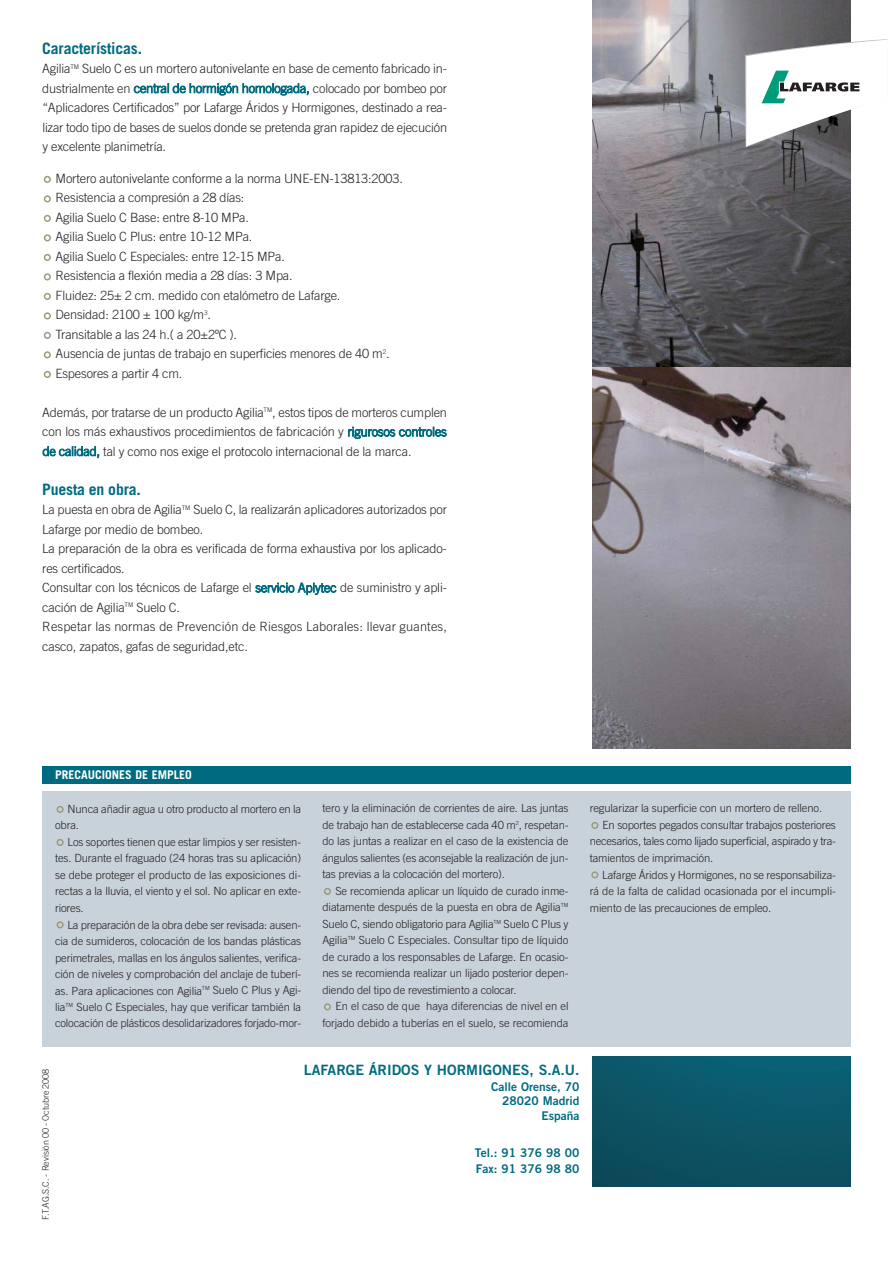
<style>
.page{position:relative;width:893px;height:1263px;background:#fff}
.page>*{position:absolute;margin:0;border:0;box-sizing:border-box;transform-origin:0 0}
.t1{font:700 15.75px "Trade Gothic";letter-spacing:-.01em;color:#006b80}
.t2{font:14.25px "Trade Gothic Bold Two";color:#006b80}
.t3{font:300 12.75px/19.5px "Trade Gothic";letter-spacing:-.01em;color:#231f20;text-align:justify}
.t4{font:12px/14.4px "Trade Gothic Bold Two";color:#006b80;text-align:right}
.t5{font:700 12px "Trade Gothic";color:#fff}
.t6{font:300 11.25px/16.5px "Trade Gothic";letter-spacing:-.01em;color:#231f20;text-align:justify}
.t7{font:300 9px "Trade Gothic";letter-spacing:-.01em;color:#231f20}
.s1{color:#006b80}
</style>
<div class="page">
<img style="left:593px;top:0;width:257px;height:749px">
<div style="left:42px;top:792px;width:808px;height:255px;background:#c8d2db"></div>
<div style="left:42px;top:766px;width:808px;height:17px;background:#006b80"></div>
<svg style="left:591px;top:871px;width:7px;height:7px"></svg>
<svg style="left:591px;top:822px;width:7px;height:7px"></svg>
<svg style="left:324px;top:1003px;width:7px;height:7px"></svg>
<svg style="left:324px;top:888px;width:7px;height:7px"></svg>
<svg style="left:57px;top:921px;width:7px;height:7px"></svg>
<svg style="left:57px;top:839px;width:7px;height:7px"></svg>
<svg style="left:57px;top:806px;width:7px;height:7px"></svg>
<svg style="left:44px;top:371px;width:7px;height:7px"></svg>
<svg style="left:44px;top:351px;width:7px;height:7px"></svg>
<svg style="left:44px;top:332px;width:7px;height:7px"></svg>
<svg style="left:44px;top:312px;width:7px;height:7px"></svg>
<svg style="left:44px;top:293px;width:7px;height:7px"></svg>
<svg style="left:44px;top:273px;width:7px;height:7px"></svg>
<svg style="left:44px;top:254px;width:7px;height:7px"></svg>
<svg style="left:44px;top:234px;width:7px;height:7px"></svg>
<svg style="left:44px;top:215px;width:7px;height:7px"></svg>
<svg style="left:44px;top:195px;width:7px;height:7px"></svg>
<svg style="left:44px;top:176px;width:7px;height:7px"></svg>
<img style="left:593px;top:1056px;width:257px;height:130px">
<svg style="left:745px;top:39px;width:143px;height:108px"></svg>
<h1 class="t1" style="left:42px;top:43px;width:101px">Características.</h1>
<p class="t3" style="left:42px;top:60px;width:406px">Agilia<sup>TM</sup> Suelo C es un mortero autonivelante en base de cemento fabricado in&shy;dustrialmente en <span class="s1">central de hormigón homologada,</span> colocado por bombeo por “Aplicadores Certificados” por Lafarge Áridos y Hormigones, destinado a rea&shy;lizar todo tipo de bases de suelos donde se pretenda gran rapidez de ejecución y excelente planimetría.</p>
<p class="t3" style="left:55px;top:170px;width:349px;text-align:left">Mortero autonivelante conforme a la norma UNE-EN-13813:2003.<br>Resistencia a compresión a 28 días:<br>Agilia Suelo C Base: entre 8-10 MPa.<br>Agilia Suelo C Plus: entre 10-12 MPa.<br>Agilia Suelo C Especiales: entre 12-15 MPa.<br>Resistencia a flexión media a 28 días: 3 Mpa.<br>Fluidez: 25± 2 cm. medido con etalómetro de Lafarge.<br>Densidad: 2100 ± 100 kg/m<sup>3</sup>.<br>Transitable a las 24 h.( a 20±2ºC ).<br>Ausencia de juntas de trabajo en superficies menores de 40 m<sup>2</sup>.<br>Espesores a partir 4 cm.</p>
<p class="t3" style="left:42px;top:404px;width:406px">Además, por tratarse de un producto Agilia<sup>TM</sup>, estos tipos de morteros cumplen con los más exhaustivos procedimientos de fabricación y <span class="s1">rigurosos controles de calidad,</span> tal y como nos exige el protocolo internacional de la marca.</p>
<h1 class="t1" style="left:42px;top:484px;width:100px">Puesta en obra.</h1>
<p class="t3" style="left:42px;top:501px;width:406px;text-align:left">La puesta en obra de Agilia<sup>TM</sup> Suelo C, la realizarán aplicadores autorizados por Lafarge por medio de bombeo.<br>La preparación de la obra es verificada de forma exhaustiva por los aplicado&shy;res certificados.<br>Consultar con los técnicos de Lafarge el <span class="s1">servicio Aplytec</span> de suministro y apli&shy;cación de Agilia<sup>TM</sup> Suelo C.<br>Respetar las normas de Prevención de Riesgos Laborales: llevar guantes, casco, zapatos, gafas de seguridad,etc.</p>
<p class="t5" style="left:55px;top:770px;width:138px">PRECAUCIONES DE EMPLEO</p>
<p class="t6" style="left:55px;top:802px;width:248px;text-indent:12px">Nunca añadir agua u otro producto al mortero en la obra.</p>
<p class="t6" style="left:55px;top:835px;width:248px;text-indent:12px">Los soportes tienen que estar limpios y ser resisten&shy;tes. Durante el fraguado (24 horas tras su aplicación) se debe proteger el producto de las exposiciones di&shy;rectas a la lluvia, el viento y el sol. No aplicar en exte&shy;riores.</p>
<p class="t6" style="left:55px;top:917px;width:248px;text-indent:12px">La preparación de la obra debe ser revisada: ausen&shy;cia de sumideros, colocación de los bandas plásticas perimetrales, mallas en los ángulos salientes, verifica&shy;ción de niveles y comprobación del anclaje de tuberí&shy;as. Para aplicaciones con Agilia<sup>TM</sup> Suelo C Plus y Agi&shy;lia<sup>TM</sup> Suelo C Especiales, hay que verificar también la colocación de plásticos desolidarizadores forjado-mor-</p>
<p class="t6" style="left:322px;top:801px;width:248px">tero y la eliminación de corrientes de aire. Las juntas de trabajo han de establecerse cada 40 m<sup>2</sup>, respetan&shy;do las juntas a realizar en el caso de la existencia de ángulos salientes (es aconsejable la realización de jun&shy;tas previas a la colocación del mortero).</p>
<p class="t6" style="left:322px;top:884px;width:248px;text-indent:13px">Se recomienda aplicar un líquido de curado inme&shy;diatamente después de la puesta en obra de Agilia<sup>TM </sup>Suelo C, siendo obligatorio para Agilia<sup>TM</sup> Suelo C Plus y Agilia<sup>TM</sup> Suelo C Especiales. Consultar tipo de líquido de curado a los responsables de Lafarge. En ocasio&shy;nes se recomienda realizar un lijado posterior depen&shy;diendo del tipo de revestimiento a colocar.</p>
<p class="t6" style="left:322px;top:999px;width:248px;text-align:right">En el caso de que haya diferencias de nivel en el forjado debido a tuberías en el suelo, se recomienda</p>
<p class="t6" style="left:590px;top:801px;width:234px">regularizar la superficie con un mortero de relleno.</p>
<p class="t6" style="left:602px;top:818px;width:235px">En soportes pegados consultar trabajos posteriores</p>
<p class="t6" style="left:590px;top:834px;width:248px">necesarios, tales como lijado superficial, aspirado y tra-</p>
<p class="t6" style="left:590px;top:851px;width:125px">tamientos de imprimación.</p>
<p class="t6" style="left:602px;top:867px;width:235px">Lafarge Áridos y Hormigones, no se responsabiliza-</p>
<p class="t6" style="left:590px;top:884px;width:248px">rá de la falta de calidad ocasionada por el incumpli-</p>
<p class="t6" style="left:590px;top:900px;width:183px">miento de las precauciones de empleo.</p>
<p class="t7" style="left:42px;top:1220px;width:153px;rotate:-90deg">F.T.AG.S.C. - Revisión 00 - Octubre 2008</p>
<p class="t2" style="left:304px;top:1065px;width:277px">LAFARGE ÁRIDOS Y HORMIGONES, S.A.U.</p>
<p class="t4" style="left:491px;top:1081px;width:90px">Calle Orense, 70<br>28020 Madrid<br>España</p>
<p class="t4" style="left:475px;top:1146px;width:106px;line-height:15.5px;text-align:left">Tel.: 91 376 98 00<br>Fax: 91 376 98 80</p>
</div>
